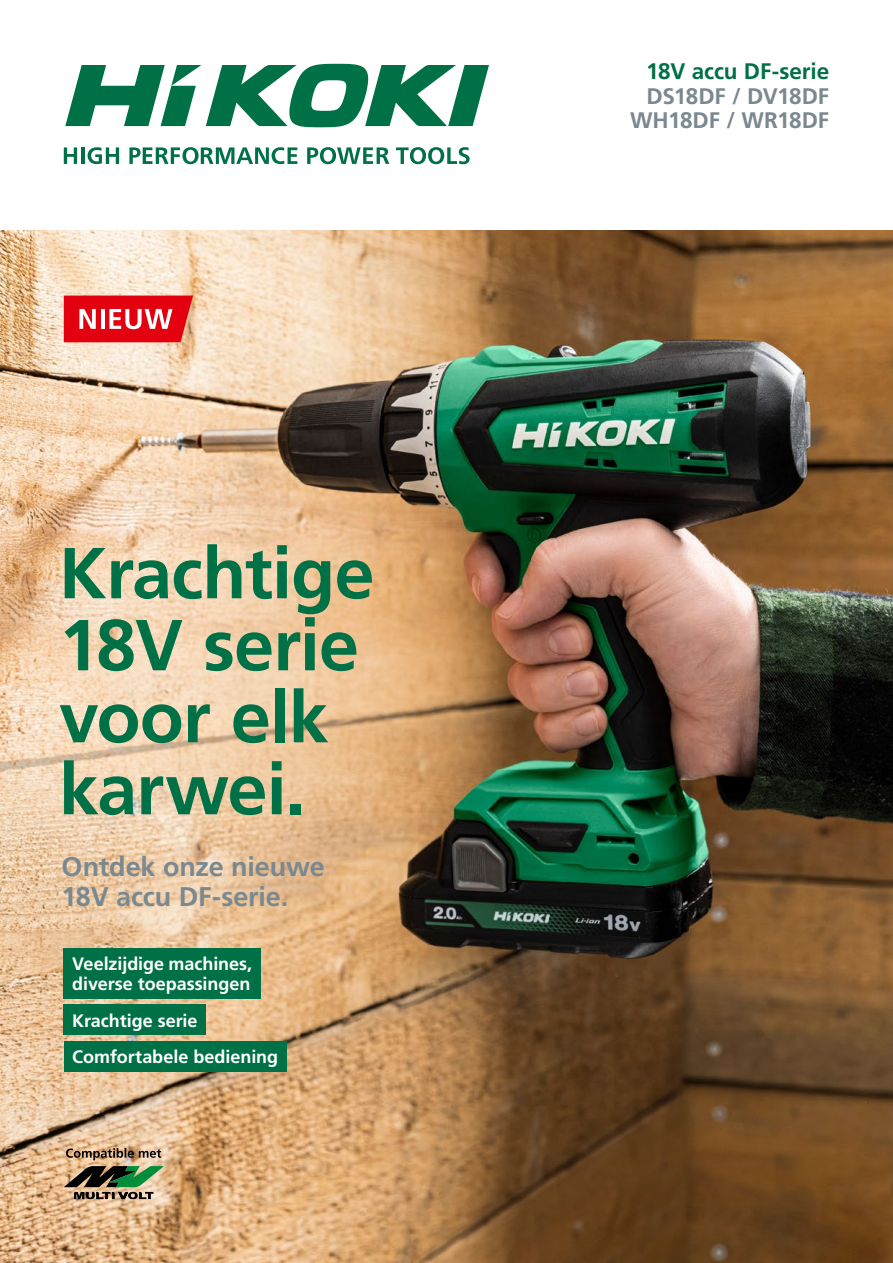
<style>
.page{position:relative;width:893px;height:1263px;background:#fff}
.page>*{position:absolute;margin:0;border:0;box-sizing:border-box;transform-origin:0 0}
.t1{font:700 72px/72px "Frutiger LT Std";letter-spacing:-.015em;color:#007046}
.t2{font:700 27px/30px "Frutiger LT Std";letter-spacing:-.005em;color:#7a8890}
.t3{font:700 22.5px/24px "Frutiger LT Std";letter-spacing:-.01em;color:#7a8890;text-align:right}
.t4{font:700 22.5px "Frutiger LT Std";letter-spacing:-.005em;color:#007046}
.t5{font:700 18px/36.9px "Frutiger LT Std";color:#fff}
</style>
<div class="page">
<img style="left:0;top:230px;width:893px;height:1033px">
<svg style="left:0;top:559px;width:510px;height:321px;background:#ceac89"></svg>
<img style="left:0;top:570px;width:510px;height:279px">
<svg style="left:64px;top:147px;width:13px;height:17px"></svg>
<hr style="left:81px;top:147px;width:4px;height:17px;background:#007046">
<svg style="left:88px;top:147px;width:31px;height:17px"></svg>
<svg style="left:129px;top:147px;width:168px;height:17px"></svg>
<svg style="left:307px;top:147px;width:82px;height:17px"></svg>
<svg style="left:396px;top:147px;width:74px;height:17px"></svg>
<svg style="left:65px;top:64px;width:424px;height:63px"></svg>
<div style="left:64px;top:1004px;width:142px;height:31px;background:#007046"></div>
<div style="left:64px;top:1041px;width:223px;height:31px;background:#007046"></div>
<div style="left:64px;top:948px;width:197px;height:50px;background:#007046"></div>
<svg style="left:64px;top:1166px;width:100px;height:33px;background:#727858"></svg>
<svg style="left:66px;top:1148px;width:95px;height:12px"></svg>
<svg style="left:64px;top:296px;width:129px;height:46px;background:#e72f39"></svg>
<h1 class="t1" style="left:59px;top:538px;width:317px">Krachtige<br>18V serie voor elk karwei.</h1>
<h2 class="t2" style="left:62px;top:851px;width:265px">Ontdek onze nieuwe<br>18V accu DF-serie.</h2>
<p class="t5" style="left:72px;top:954px;width:182px;line-height:19.5px">Veelzijdige machines, diverse toepassingen</p>
<p class="t5" style="left:72px;top:1002px;width:207px">Krachtige serie<br>Comfortabele bediening</p>
<p class="t4" style="left:646px;top:58px;width:184px">18V accu DF-serie</p>
<p class="t3" style="left:630px;top:84px;width:201px">DS18DF / DV18DF<br>WH18DF / WR18DF</p>
</div>
